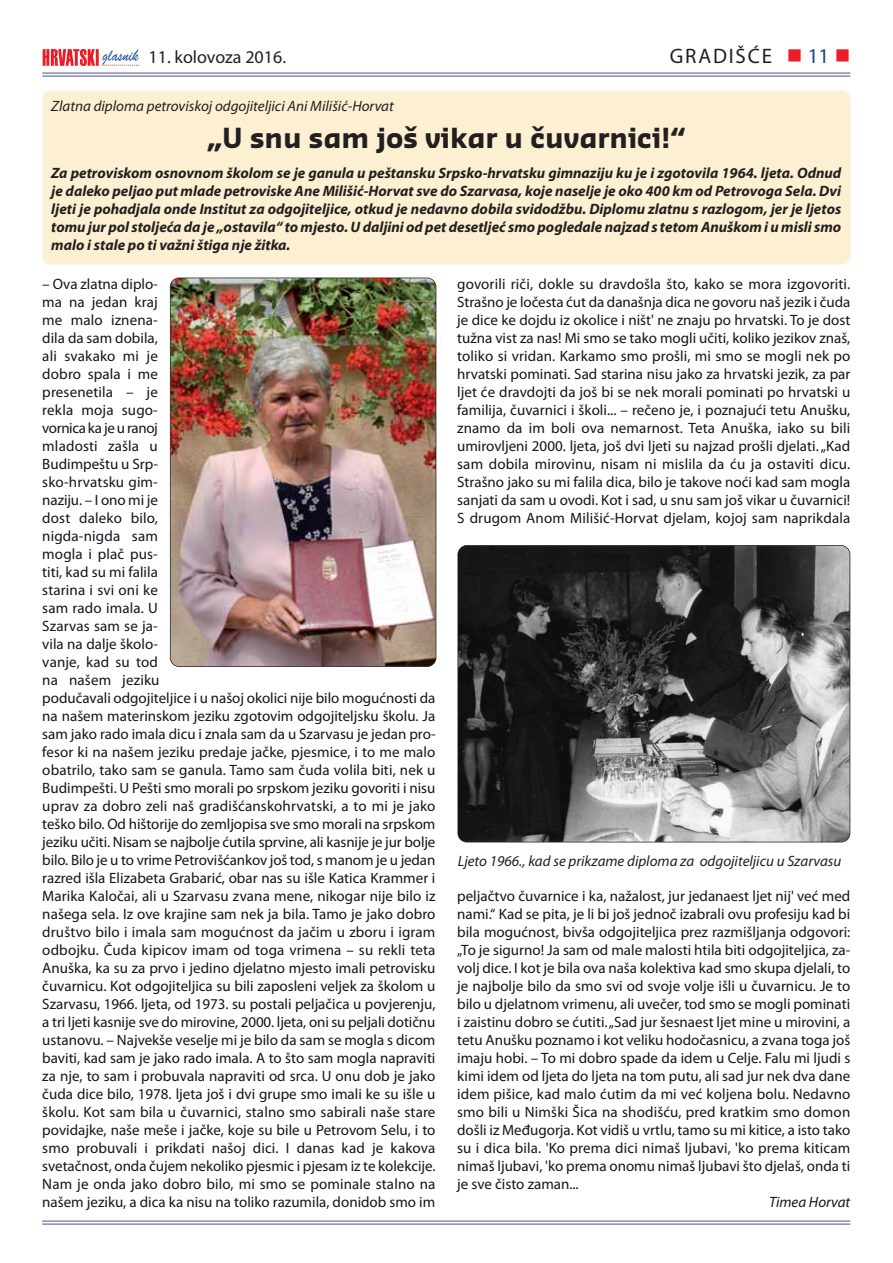
<style>
.page{position:relative;width:893px;height:1263px;background:#fff}
.page>*{position:absolute;margin:0;border:0;box-sizing:border-box;transform-origin:0 0}
.t1{font:700 27px "Sansa Pro";color:#231f20}
.t2{font:21px "Myriad Pro";letter-spacing:.085em;color:#231f20}
.t3{font:18px "Myriad Pro";color:#231f20}
.t4{font:15px/18px "Myriad Pro";color:#14161e;text-align:justify}
.t5{font:italic 700 15px/18px "Myriad Pro";color:#231f20;text-align:justify}
.t6{font:italic 15px "Myriad Pro";color:#231f20}
.t7{font:italic 15px "Myriad Pro";color:#14161e}
.s1{color:#ed1c24}
.s2{color:#25408e}
</style>
<div class="page">
<svg style="left:43px;top:49px;width:96px;height:17px"></svg>
<hr style="left:42px;top:72px;width:808px;height:2px;background:#8788ba">
<hr style="left:42px;top:75px;width:808px;height:2px;background:#8788ba">
<hr style="left:42px;top:1220px;width:808px;height:2px;background:#8788ba">
<hr style="left:42px;top:1223px;width:808px;height:2px;background:#8788ba">
<div style="left:42px;top:90px;width:808px;height:175px;background:#fdefd1"></div>
<img style="left:170px;top:278px;width:266px;height:389px;border-radius:9px">
<div style="left:170px;top:278px;width:266px;height:389px;border:2px solid #231f20;border-radius:9px"></div>
<img style="left:458px;top:546px;width:392px;height:296px;border-radius:9px">
<div style="left:457px;top:545px;width:393px;height:297px;border:2px solid #231f20;border-radius:9px"></div>
<p class="t3" style="left:149px;top:51px;width:139px">11. kolovoza 2016.</p>
<h2 class="t2" style="left:670px;top:48px;width:182px">GRADIŠĆE <span class="s1">■</span> <span class="s2">11</span> <span class="s1">■</span></h2>
<p class="t6" style="left:51px;top:100px;width:344px">Zlatna diploma petroviskoj odgojiteljici Ani Milišić-Horvat</p>
<h1 class="t1" style="left:207px;top:128px;width:480px">„U snu sam još vikar u čuvarnici!“</h1>
<p class="t5" style="left:51px;top:165px;width:791px">Za petroviskom osnovnom školom se je ganula u peštansku Srpsko-hrvatsku gimnaziju ku je i zgotovila 1964. ljeta. Odnud je daleko peljao put mlade petroviske Ane Milišić-Horvat sve do Szarvasa, koje naselje je oko 400 km od Petrovoga Sela. Dvi ljeti je pohadjala onde Institut za odgojiteljice, otkud je nedavno dobila svidodžbu. Diplomu zlatnu s razlogom, jer je ljetos tomu jur pol stoljeća da je „ostavila“ to mjesto. U daljini od pet desetljeć smo pogledale najzad s tetom Anuškom i u misli smo malo i stale po ti važni štiga nje žitka.</p>
<p class="t4" style="left:42px;top:276px;width:395px;text-align:left">– Ova zlatna diplo -<br>ma na jedan kraj<br>me malo iznena -<br>dila da sam dobila,<br>ali svakako mi je<br>dobro spala i me<br>presenetila – je<br>rekla moja sugo -<br>vornica ka je u ranoj<br>mladosti zašla u<br>Budimpeštu u Srp-<br>sko-hrvatsku gim-<br>naziju. – I ono mi je<br>dost daleko bilo,<br>nigda-nigda sam<br>mogla i plač pus -<br>titi, kad su mi falila<br>starina i svi oni ke<br>sam rado imala. U<br>Szarvas sam se ja -<br>vila na dalje školo-<br>vanje, kad su tod<br>na našem jeziku<br>podučavali odgojiteljice i u našoj okolici nije bilo mogućnosti da na našem materinskom jeziku zgotovim odgojiteljsku školu. Ja sam jako rado imala dicu i znala sam da u Szarvasu je jedan pro&shy;fesor ki na našem jeziku predaje jačke, pjesmice, i to me malo obatrilo, tako sam se ganula. Tamo sam čuda volila biti, nek u Budimpešti. U Pešti smo morali po srpskom jeziku govoriti i nisu uprav za dobro zeli naš gradišćanskohrvatski, a to mi je jako teško bilo. Od hištorije do zemljopisa sve smo morali na srpskom jeziku učiti. Nisam se najbolje ćutila sprvine, ali kasnije je jur bolje bilo. Bilo je u to vrime Petrovišćankov još tod, s manom je u jedan razred išla Elizabeta Grabarić, obar nas su išle Katica Krammer i Marika Kaločai, ali u Szarvasu zvana mene, nikogar nije bilo iz našega sela. Iz ove krajine sam nek ja bila. Tamo je jako dobro društvo bilo i imala sam mogućnost da jačim u zboru i igram odbojku. Čuda kipicov imam od toga vrimena – su rekli teta Anuška, ka su za prvo i jedino djelatno mjesto imali petrovisku čuvarnicu. Kot odgojiteljica su bili zaposleni veljek za školom u Szarvasu, 1966. ljeta, od 1973. su postali peljačica u povjerenju, a tri ljeti kasnije sve do mirovine, 2000. ljeta, oni su peljali dotičnu ustanovu. – Najvekše veselje mi je bilo da sam se mogla s dicom baviti, kad sam je jako rado imala. A to što sam mogla napraviti za nje, to sam i probuvala napraviti od srca. U onu dob je jako čuda dice bilo, 1978. ljeta još i dvi grupe smo imali ke su išle u školu. Kot sam bila u čuvarnici, stalno smo sabirali naše stare povidajke, naše meše i jačke, koje su bile u Petrovom Selu, i to smo probuvali i prikdati našoj dici. I danas kad je kakova svetačnost, onda čujem nekoliko pjesmic i pjesam iz te kolekcije.<br>Nam je onda jako dobro bilo, mi smo se pominale stalno na našem jeziku, a dica ka nisu na toliko razumila, donidob smo im</p>
<p class="t4" style="left:457px;top:276px;width:395px">govorili riči, dokle su dravdošla što, kako se mora izgovoriti.<br>Strašno je ločesta ćut da današnja dica ne govoru naš jezik i čuda je dice ke dojdu iz okolice i ništ' ne znaju po hrvatski. To je dost tužna vist za nas! Mi smo se tako mogli učiti, koliko jezikov znaš, toliko si vridan. Karkamo smo prošli, mi smo se mogli nek po hrvatski pominati. Sad starina nisu jako za hrvatski jezik, za par ljet će dravdojti da još bi se nek morali pominati po hrvatski u familija, čuvarnici i školi... – rečeno je, i poznajući tetu Anušku, znamo da im boli ova nemarnost. Teta Anuška, iako su bili umirovljeni 2000. ljeta, još dvi ljeti su najzad prošli djelati. „Kad sam dobila mirovinu, nisam ni mislila da ću ja ostaviti dicu.<br>Strašno jako su mi falila dica, bilo je takove noći kad sam mogla sanjati da sam u ovodi. Kot i sad, u snu sam još vikar u čuvarnici!<br>S drugom Anom Milišić-Horvat djelam, kojoj sam naprikdala</p>
<p class="t6" style="left:458px;top:856px;width:385px">Ljeto 1966., kad se prikzame diploma za odgojiteljicu u Szarvasu</p>
<p class="t4" style="left:457px;top:888px;width:395px">peljačtvo čuvarnice i ka, nažalost, jur jedanaest ljet nij' već med nami.“ Kad se pita, je li bi još jednoč izabrali ovu profesiju kad bi bila mogućnost, bivša odgojiteljica prez razmišljanja odgovori: „To je sigurno! Ja sam od male malosti htila biti odgojiteljica, za&shy;volj dice. I kot je bila ova naša kolektiva kad smo skupa djelali, to je najbolje bilo da smo svi od svoje volje išli u čuvarnicu. Je to bilo u djelatnom vrimenu, ali uvečer, tod smo se mogli pominati i zaistinu dobro se ćutiti. „Sad jur šesnaest ljet mine u mirovini, a tetu Anušku poznamo i kot veliku hodočasnicu, a zvana toga još imaju hobi. – To mi dobro spade da idem u Celje. Falu mi ljudi s kimi idem od ljeta do ljeta na tom putu, ali sad jur nek dva dane idem pišice, kad malo ćutim da mi već koljena bolu. Nedavno smo bili u Nimški Šica na shodišću, pred kratkim smo domon došli iz Međugorja. Kot vidiš u vrtlu, tamo su mi kitice, a isto tako su i dica bila. 'Ko prema dici nimaš ljubavi, 'ko prema kiticam nimaš ljubavi, 'ko prema onomu nimaš ljubavi što djelaš, onda ti je sve čisto zaman...</p>
<p class="t7" style="left:769px;top:1196px;width:83px">Timea Horvat</p>
</div>
